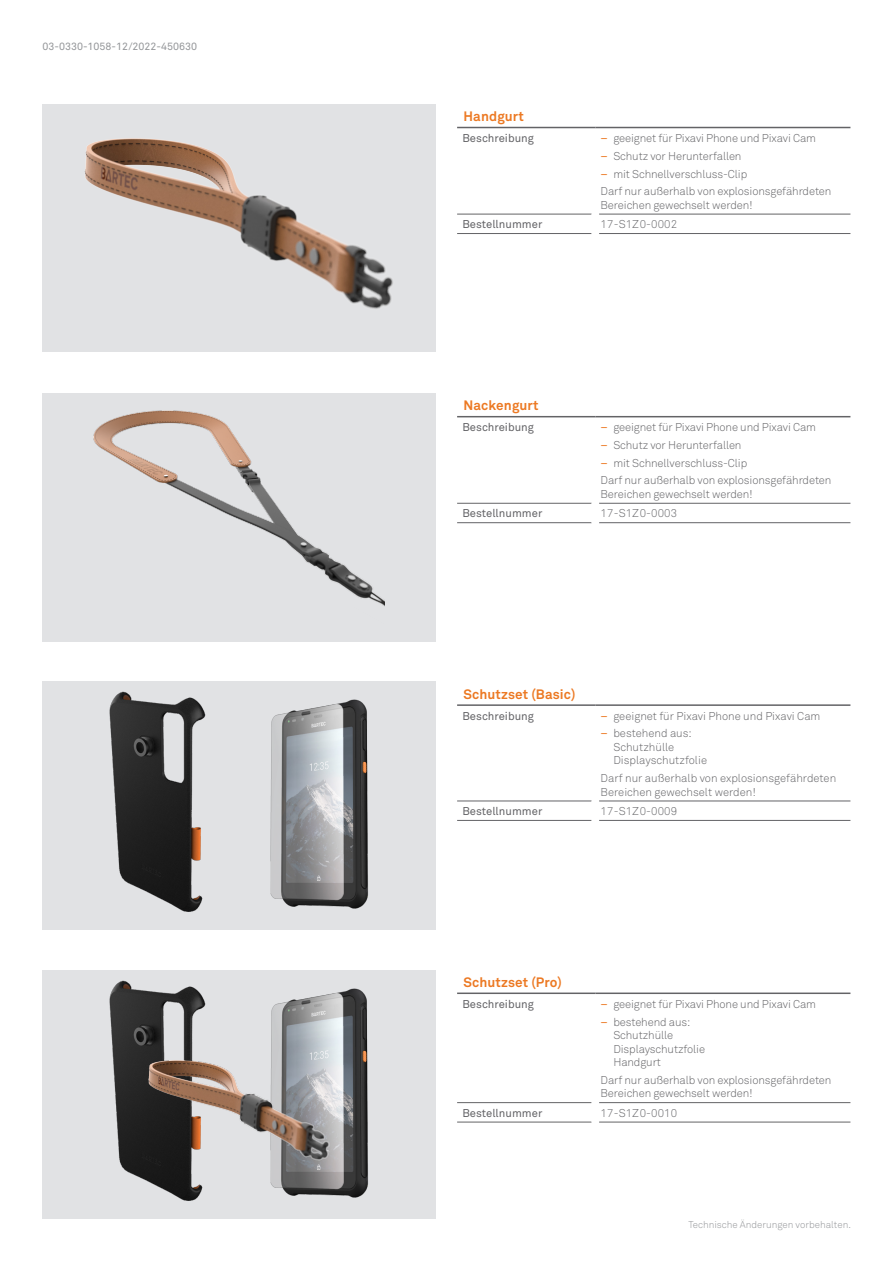
<style>
.page{position:relative;width:893px;height:1263px;background:#fff}
.page>*{position:absolute;margin:0;border:0;box-sizing:border-box;transform-origin:0 0}
.BARTEC_H3_9_5_12pt{font:700 13.5px "Akkurat Pro";letter-spacing:.01em;color:#ec7923}
.BARTEC_Main_Copy_Bul{font:300 11.25px/13.5px "Akkurat Pro";letter-spacing:-.01em;color:#636366}
.t1{font:11.25px "Akkurat Pro";color:#636366}
.BARTEC_-_Main_Copy_9{font:300 11.25px "Akkurat Pro";letter-spacing:.01em;color:#636366}
.Page_Numbers___Runni{font:10.5px "Akkurat Pro";color:#939598}
.t2{font:300 9.75px "Akkurat Pro";color:#939598}
.s1{font-weight:400;color:#ec7923}
</style>
<div class="page">
<hr style="left:457px;top:416px;width:138px;height:1px;background:#636366">
<hr style="left:595px;top:416px;width:255px;height:1px;background:#636366">
<hr style="left:457px;top:503px;width:135px;height:1px;background:#636366">
<hr style="left:457px;top:522px;width:135px;height:1px;background:#636366">
<hr style="left:599px;top:503px;width:251px;height:1px;background:#636366">
<hr style="left:599px;top:522px;width:251px;height:1px;background:#636366">
<hr style="left:457px;top:127px;width:138px;height:1px;background:#636366">
<hr style="left:595px;top:127px;width:255px;height:1px;background:#636366">
<hr style="left:457px;top:214px;width:135px;height:1px;background:#636366">
<hr style="left:457px;top:233px;width:135px;height:1px;background:#636366">
<hr style="left:599px;top:214px;width:251px;height:1px;background:#636366">
<hr style="left:599px;top:233px;width:251px;height:1px;background:#636366">
<div style="left:43px;top:393px;width:393px;height:248px;background:#e1e2e4"></div>
<div style="left:43px;top:104px;width:393px;height:247px;background:#e1e2e4"></div>
<img style="left:85px;top:139px;width:308px;height:170px">
<img style="left:94px;top:411px;width:290px;height:195px">
<div style="left:43px;top:970px;width:393px;height:248px;background:#e1e2e4"></div>
<img style="left:109px;top:980px;width:97px;height:221px">
<img style="left:270px;top:988px;width:98px;height:210px">
<hr style="left:457px;top:992px;width:138px;height:2px;background:#636366">
<hr style="left:595px;top:992px;width:255px;height:2px;background:#636366">
<hr style="left:457px;top:1102px;width:135px;height:1px;background:#636366">
<hr style="left:457px;top:1122px;width:135px;height:1px;background:#636366">
<hr style="left:599px;top:1102px;width:251px;height:1px;background:#636366">
<hr style="left:599px;top:1122px;width:251px;height:1px;background:#636366">
<hr style="left:457px;top:704px;width:138px;height:2px;background:#636366">
<hr style="left:595px;top:704px;width:255px;height:2px;background:#636366">
<hr style="left:457px;top:801px;width:135px;height:1px;background:#636366">
<hr style="left:457px;top:820px;width:135px;height:1px;background:#636366">
<hr style="left:599px;top:801px;width:251px;height:1px;background:#636366">
<hr style="left:599px;top:820px;width:251px;height:1px;background:#636366">
<div style="left:43px;top:681px;width:393px;height:248px;background:#e1e2e4"></div>
<img style="left:109px;top:691px;width:97px;height:221px">
<img style="left:270px;top:699px;width:98px;height:210px">
<img style="left:149px;top:1060px;width:181px;height:105px">
<p class="Page_Numbers___Runni" style="left:43px;top:41px;width:156px">03-0330-1058-12/2022-450630</p>
<p class="BARTEC_H3_9_5_12pt" style="left:463px;top:108px;width:62px">Handgurt</p>
<p class="t1" style="left:462px;top:132px;width:73px">Beschreibung</p>
<p class="BARTEC_Main_Copy_Bul" style="left:601px;top:131px;width:217px"><span class="s1">–</span> geeignet für Pixavi Phone und Pixavi Cam</p>
<p class="BARTEC_Main_Copy_Bul" style="left:601px;top:149px;width:142px"><span class="s1">–</span> Schutz vor Herunterfallen</p>
<p class="BARTEC_Main_Copy_Bul" style="left:601px;top:167px;width:148px"><span class="s1">–</span> mit Schnellverschluss-Clip</p>
<p class="BARTEC_Main_Copy_Bul" style="left:601px;top:185px;width:232px">Darf nur außerhalb von explosionsgefährdeten<br>Bereichen gewechselt werden!</p>
<p class="t1" style="left:462px;top:218px;width:81px">Bestellnummer</p>
<p class="BARTEC_-_Main_Copy_9" style="left:601px;top:218px;width:78px">17-S1Z0-0002</p>
<p class="BARTEC_H3_9_5_12pt" style="left:463px;top:397px;width:77px">Nackengurt</p>
<p class="t1" style="left:462px;top:421px;width:73px">Beschreibung</p>
<p class="BARTEC_Main_Copy_Bul" style="left:601px;top:420px;width:217px"><span class="s1">–</span> geeignet für Pixavi Phone und Pixavi Cam</p>
<p class="BARTEC_Main_Copy_Bul" style="left:601px;top:438px;width:142px"><span class="s1">–</span> Schutz vor Herunterfallen</p>
<p class="BARTEC_Main_Copy_Bul" style="left:601px;top:456px;width:148px"><span class="s1">–</span> mit Schnellverschluss-Clip</p>
<p class="BARTEC_Main_Copy_Bul" style="left:601px;top:474px;width:232px">Darf nur außerhalb von explosionsgefährdeten<br>Bereichen gewechselt werden!</p>
<p class="t1" style="left:462px;top:507px;width:81px">Bestellnummer</p>
<p class="BARTEC_-_Main_Copy_9" style="left:601px;top:507px;width:78px">17-S1Z0-0003</p>
<p class="BARTEC_H3_9_5_12pt" style="left:463px;top:686px;width:114px">Schutzset (Basic)</p>
<p class="t1" style="left:462px;top:709px;width:73px">Beschreibung</p>
<p class="BARTEC_Main_Copy_Bul" style="left:601px;top:709px;width:221px"><span class="s1">–</span> geeignet für Pixavi Phone und Pixavi Cam</p>
<p class="BARTEC_Main_Copy_Bul" style="left:613px;top:727px;width:95px;text-indent:-13px"><span class="s1">–</span> bestehend aus:<br>Schutzhülle<br>Displayschutzfolie</p>
<p class="BARTEC_Main_Copy_Bul" style="left:601px;top:771px;width:237px">Darf nur außerhalb von explosionsgefährdeten<br>Bereichen gewechselt werden!</p>
<p class="t1" style="left:462px;top:805px;width:81px">Bestellnummer</p>
<p class="BARTEC_-_Main_Copy_9" style="left:601px;top:804px;width:78px">17-S1Z0-0009</p>
<p class="BARTEC_H3_9_5_12pt" style="left:463px;top:974px;width:100px">Schutzset (Pro)</p>
<p class="t1" style="left:462px;top:997px;width:73px">Beschreibung</p>
<p class="BARTEC_Main_Copy_Bul" style="left:601px;top:997px;width:217px"><span class="s1">–</span> geeignet für Pixavi Phone und Pixavi Cam</p>
<p class="BARTEC_Main_Copy_Bul" style="left:613px;top:1015px;width:93px;text-indent:-13px"><span class="s1">–</span> bestehend aus:<br>Schutzhülle<br>Displayschutzfolie<br>Handgurt</p>
<p class="BARTEC_Main_Copy_Bul" style="left:601px;top:1073px;width:232px">Darf nur außerhalb von explosionsgefährdeten<br>Bereichen gewechselt werden!</p>
<p class="t1" style="left:462px;top:1106px;width:81px">Bestellnummer</p>
<p class="BARTEC_-_Main_Copy_9" style="left:601px;top:1106px;width:78px">17-S1Z0-0010</p>
<p class="t2" style="left:688px;top:1219px;width:164px">Technische Änderungen vorbehalten.</p>
</div>
